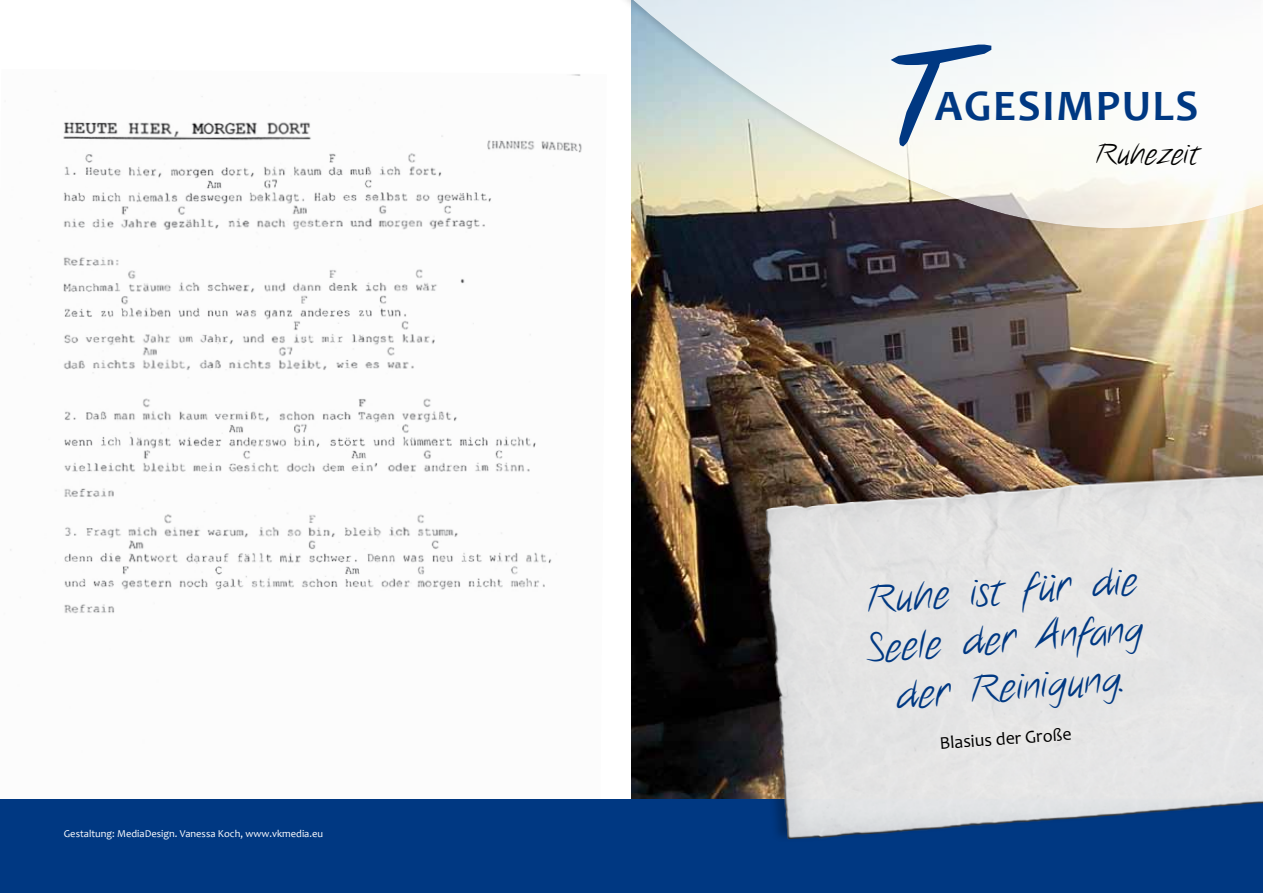
<style>
.page{position:relative;width:1263px;height:893px;background:#fff}
.page>*{position:absolute;margin:0;border:0;box-sizing:border-box;transform-origin:0 0}
.t1{font:145.05px "Notethis";color:#003882}
.t2{font:700 43.8px "Candara";letter-spacing:.04em;color:#003882}
.t3{font:40.5px/48.6px "Notethis";color:#003882;text-align:center}
.t4{font:30px "Notethis";color:#000}
.t5{font:18px "Candara";color:#000}
.t6{font:10.5px "Candara";color:#fff}
</style>
<div class="page">
<img style="left:10px;top:91px;width:542px;height:523px">
<img style="left:631px;top:473px;width:115px;height:326px">
<img style="left:499px;top:0;width:764px;height:470px">
<div style="left:0;top:799px;width:1263px;height:94px;background:#003882"></div>
<img style="left:746px;top:438px;width:517px;height:361px">
<img style="left:761px;top:472px;width:502px;height:12px">
<svg style="left:761px;top:484px;width:502px;height:355px;background:#ced1d4"></svg>
<svg style="left:885px;top:42px;width:109px;height:107px"></svg>
<p class="t6" style="left:64px;top:827px;width:261px">Gestaltung: MediaDesign. Vanessa Koch, www.vkmedia.eu</p>
<h1 class="t1" style="left:895px;top:14px;width:69px">T</h1>
<h2 class="t2" style="left:935px;top:79px;width:265px">AGESIMPULS</h2>
<h3 class="t4" style="left:1096px;top:136px;width:105px">Ruhezeit</h3>
<h3 class="t3" style="left:863px;top:577px;width:278px;rotate:-4deg">Ruhe ist für die<br>Seele der Anfang der Reinigung.</h3>
<h3 class="t5" style="left:939px;top:732px;width:134px;rotate:-4deg">Blasius der Große</h3>
</div>
